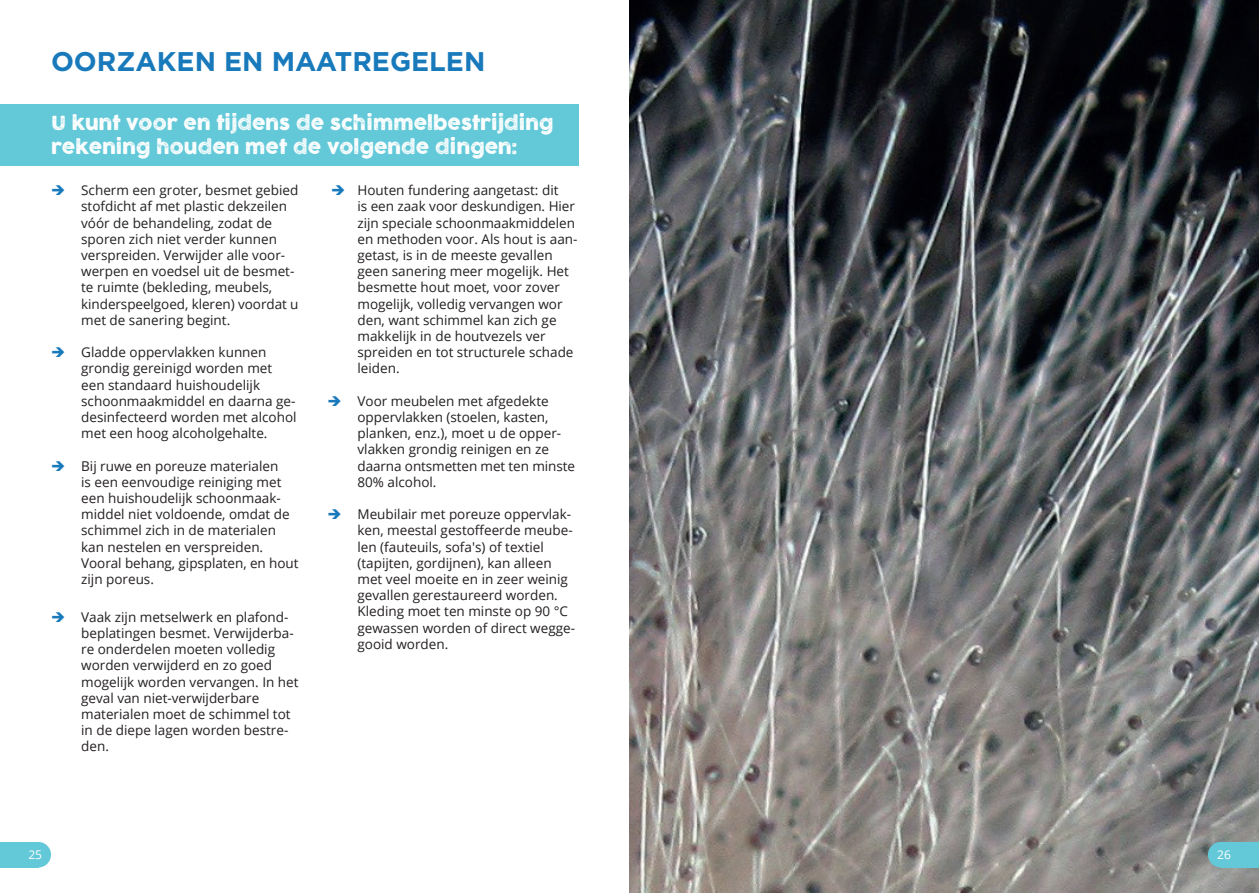
<style>
.page{position:relative;width:1259px;height:893px;background:#fff}
.page>*{position:absolute;margin:0;border:0;box-sizing:border-box;transform-origin:0 0}
.Koppen{font:700 27px "Homepage Baukasten";color:#1879bb}
.TUSSENKOPPEN{font:19.05px/23.4px "COCOGOOSELETTERPRESS";color:#fff}
.BROODTEKST{font:13.5px/16.2px "Open Sans";color:#231f20}
.t1{font:12px "Open Sans";color:#fff}
.s1{color:#1879bb}
</style>
<div class="page">
<div style="left:26px;top:842px;width:25px;height:25px;background:#63c9d8;border-radius:50%"></div>
<div style="left:0;top:842px;width:38px;height:25px;background:#63c9d8"></div>
<img style="left:629px;top:0;width:630px;height:893px">
<div style="left:1208px;top:842px;width:25px;height:25px;background:#63c9d8;border-radius:50%"></div>
<div style="left:1220px;top:842px;width:39px;height:25px;background:#63c9d8"></div>
<div style="left:0;top:104px;width:578px;height:61px;background:#63c9d8"></div>
<p class="Koppen" style="left:51px;top:46px;width:436px">OORZAKEN EN MAATREGELEN</p>
<p class="TUSSENKOPPEN" style="left:51px;top:112px;width:504px">U kunt voor en tijdens de schimmelbestrijding rekening houden met de volgende dingen:</p>
<p class="BROODTEKST" style="left:81px;top:182px;width:219px;text-indent:-30px"><span class="s1">➔</span> Scherm een groter, besmet gebied stofdicht af met plastic dekzeilen vóór de behandeling, zodat de sporen zich niet verder kunnen verspreiden. Verwijder alle voor&shy;werpen en voedsel uit de besmet&shy;te ruimte (bekleding, meubels, kinderspeelgoed, kleren) voordat u met de sanering begint.</p>
<p class="BROODTEKST" style="left:81px;top:344px;width:217px;text-indent:-30px"><span class="s1">➔</span> Gladde oppervlakken kunnen grondig gereinigd worden met een standaard huishoudelijk schoonmaakmiddel en daarna ge&shy;desinfecteerd worden met alcohol met een hoog alcoholgehalte.</p>
<p class="BROODTEKST" style="left:81px;top:457px;width:219px;text-indent:-30px"><span class="s1">➔</span> Bij ruwe en poreuze materialen<br>is een eenvoudige reiniging met een huishoudelijk schoonmaak&shy;middel niet voldoende, omdat de schimmel zich in de materialen kan nestelen en verspreiden.<br>Vooral behang, gipsplaten, en hout zijn poreus.</p>
<p class="BROODTEKST" style="left:81px;top:608px;width:219px;text-indent:-30px"><span class="s1">➔</span> Vaak zijn metselwerk en plafond&shy;beplatingen besmet. Verwijderba&shy;re onderdelen moeten volledig worden verwijderd en zo goed mogelijk worden vervangen. In het geval van niet-verwijderbare materialen moet de schimmel tot in de diepe lagen worden bestre&shy;den.</p>
<p class="BROODTEKST" style="left:357px;top:182px;width:221px;text-indent:-26px"><span class="s1">➔</span> Houten fundering aangetast: dit<br>is een zaak voor deskundigen. Hier zijn speciale schoonmaakmiddelen en methoden voor. Als hout is aan-</p>
<p class="BROODTEKST" style="left:357px;top:247px;width:217px">getast, is in de meeste gevallen geen sanering meer mogelijk. Het besmette hout moet, voor zover mogelijk, volledig vervangen wor den, want schimmel kan zich ge makkelijk in de houtvezels ver spreiden en tot structurele schade leiden.</p>
<p class="BROODTEKST" style="left:357px;top:392px;width:219px;text-indent:-30px"><span class="s1">➔</span> Voor meubelen met afgedekte oppervlakken (stoelen, kasten, planken, enz.), moet u de opper&shy;vlakken grondig reinigen en ze daarna ontsmetten met ten minste<br>80% alcohol.</p>
<p class="BROODTEKST" style="left:357px;top:506px;width:219px;text-indent:-30px"><span class="s1">➔</span> Meubilair met poreuze oppervlak&shy;ken, meestal gestoffeerde meube&shy;len (fauteuils, sofa's) of textiel (tapijten, gordijnen), kan alleen met veel moeite en in zeer weinig gevallen gerestaureerd worden.<br>Kleding moet ten minste op 90 °C gewassen worden of direct wegge&shy;gooid worden.</p>
<p class="t1" style="left:28px;top:846px;width:15px">25</p>
<p class="t1" style="left:1217px;top:846px;width:15px">26</p>
</div>
